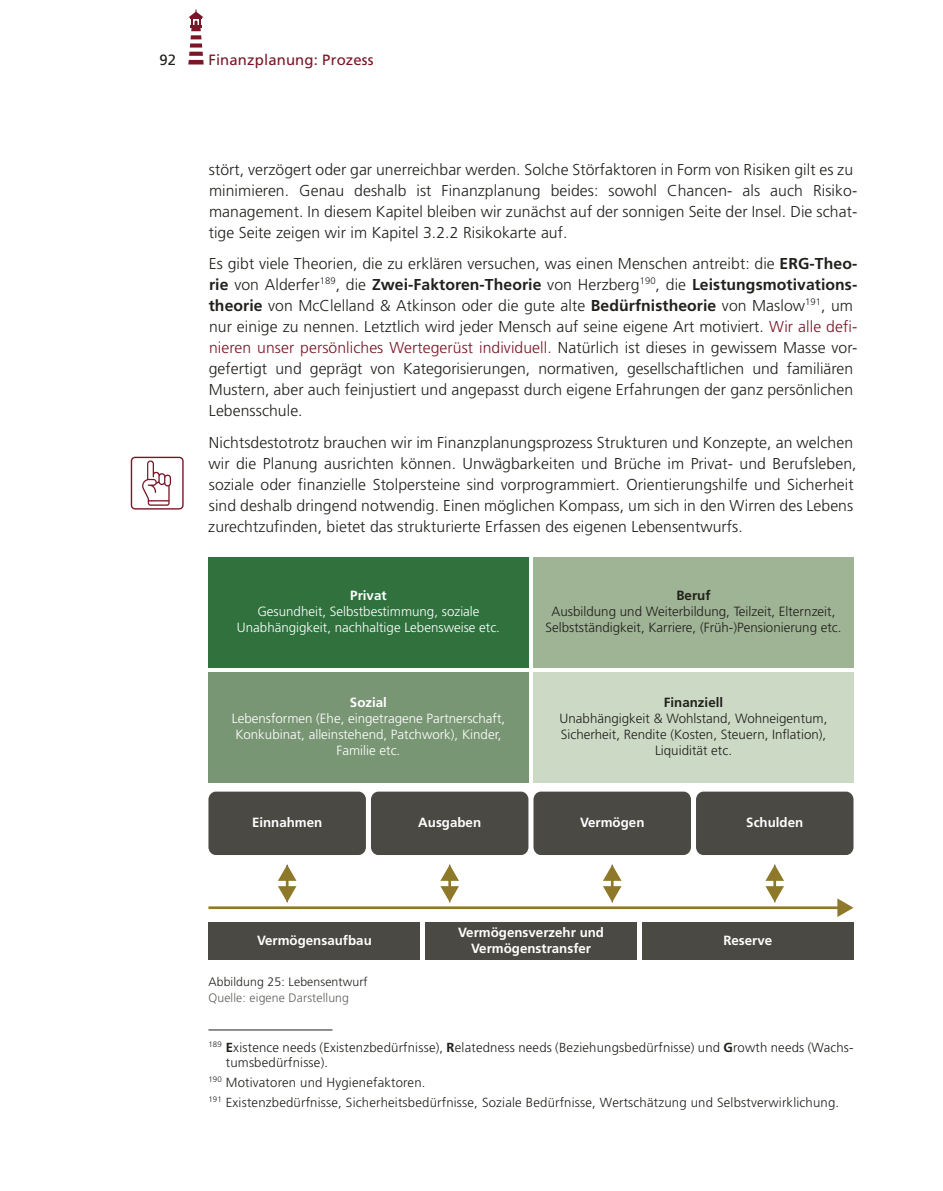
<style>
.page{position:relative;width:943px;height:1191px;background:#fff}
.page>*{position:absolute;margin:0;border:0;box-sizing:border-box;transform-origin:0 0}
.t1{font:300 15.75px/21px "Frutiger LT Std";letter-spacing:.005em;color:#21201c}
.t2{font:14.88px "Frutiger LT Std";letter-spacing:.01em;color:#791627}
.t3{font:14.88px "Frutiger LT Std";color:#21201c}
.t4{font:300 13.3px/15.9px "Frutiger LT Std";color:#21201c;text-align:center}
.t5{font:300 13.3px/15.9px "Frutiger LT Std";color:#fff;text-align:center}
.t6{font:700 13.3px/15.9px "Frutiger LT Std";color:#fff;text-align:center}
.t7{font:700 13.3px "Frutiger LT Std";color:#21201c}
.t8{font:300 13.12px/15.8px "Frutiger LT Std";letter-spacing:.015em;color:#21201c}
.t9{font:300 12.25px "Frutiger LT Std";letter-spacing:.01em;color:#21201c}
.t10{font:300 12.25px "Frutiger LT Std";letter-spacing:.01em;color:#62605b}
.s1{font-weight:700}
.s2{color:#791627}
</style>
<div class="page">
<svg style="left:190px;top:35px;width:11px;height:4px"></svg>
<div style="left:190px;top:43px;width:12px;height:5px;background:#791627"></div>
<svg style="left:189px;top:52px;width:14px;height:4px"></svg>
<hr style="left:188px;top:60px;width:16px;height:4px;background:#791627">
<svg style="left:188px;top:9px;width:16px;height:22px"></svg>
<div style="left:208px;top:557px;width:320px;height:110px;background:#30713e"></div>
<div style="left:533px;top:557px;width:320px;height:110px;background:#9fb395"></div>
<div style="left:208px;top:672px;width:320px;height:110px;background:#799674"></div>
<div style="left:533px;top:672px;width:320px;height:110px;background:#ccdac5"></div>
<hr style="left:208px;top:906px;width:632px;height:3px;background:#8e7829">
<svg style="left:837px;top:898px;width:16px;height:19px"></svg>
<div style="left:208px;top:922px;width:212px;height:38px;background:#4b4943"></div>
<div style="left:425px;top:922px;width:212px;height:38px;background:#4b4943"></div>
<div style="left:642px;top:922px;width:211px;height:38px;background:#4b4943"></div>
<div style="left:208px;top:791px;width:158px;height:64px;background:#4b4943;border-radius:8px"></div>
<div style="left:371px;top:791px;width:157px;height:64px;background:#4b4943;border-radius:8px"></div>
<div style="left:533px;top:791px;width:158px;height:64px;background:#4b4943;border-radius:8px"></div>
<div style="left:696px;top:791px;width:157px;height:64px;background:#4b4943;border-radius:8px"></div>
<svg style="left:278px;top:864px;width:18px;height:38px"></svg>
<svg style="left:440px;top:864px;width:19px;height:38px"></svg>
<svg style="left:603px;top:864px;width:18px;height:38px"></svg>
<svg style="left:765px;top:864px;width:19px;height:38px"></svg>
<hr style="left:208px;top:1029px;width:124px;height:1px;background:#21201c">
<div style="left:131px;top:457px;width:53px;height:52px;border:1px solid #791627;border-radius:4px"></div>
<svg style="left:142px;top:460px;width:29px;height:46px"></svg>
<p class="t3" style="left:159px;top:51px;width:18px">92</p>
<p class="t2" style="left:208px;top:51px;width:167px">Finanzplanung: Prozess</p>
<p class="t1" style="left:209px;top:159px;width:650px">stört, verzögert oder gar unerreichbar werden. Solche Störfaktoren in Form von Risiken gilt es zu minimieren. Genau deshalb ist Finanzplanung beides: sowohl Chancen- als auch Risiko-- management. In diesem Kapitel bleiben wir zunächst auf der sonnigen Seite der Insel. Die schat&shy;tige Seite zeigen wir im Kapitel 3.2.2 Risikokarte auf.</p>
<p class="t1" style="left:209px;top:253px;width:650px">Es gibt viele Theorien, die zu erklären versuchen, was einen Menschen antreibt: die <span class="s1">ERG-Theo&shy;rie</span> von Alderfer<sup>189</sup>, die <span class="s1">Zwei-Faktoren-Theorie</span> von Herzberg<sup>190</sup>, die <span class="s1">Leistungsmotivations&shy;theorie</span> von McClelland &amp; Atkinson oder die gute alte <span class="s1">Bedürfnistheorie</span> von Maslow<sup>191</sup>, um nur einige zu nennen. Letztlich wird jeder Mensch auf seine eigene Art motiviert. <span class="s2">Wir alle defi&shy;nieren unser persönliches Wertegerüst individuell.</span> Natürlich ist dieses in gewissem Masse vor&shy;gefertigt und geprägt von Kategorisierungen, normativen, gesellschaftlichen und familiären Mustern, aber auch feinjustiert und angepasst durch eigene Erfahrungen der ganz persönlichen Lebensschule.</p>
<p class="t1" style="left:208px;top:432px;width:650px">Nichtsdestotrotz brauchen wir im Finanzplanungsprozess Strukturen und Konzepte, an welchen wir die Planung ausrichten können. Unwägbarkeiten und Brüche im Privat- und Berufsleben, soziale oder finanzielle Stolpersteine sind vorprogrammiert. Orientierungshilfe und Sicherheit sind deshalb dringend notwendig. Einen möglichen Kompass, um sich in den Wirren des Lebens zurechtzufinden, bietet das strukturierte Erfassen des eigenen Lebensentwurfs.</p>
<p class="t6" style="left:350px;top:587px;width:38px">Privat</p>
<p class="t5" style="left:237px;top:603px;width:264px">Gesundheit, Selbstbestimmung, soziale<br>Unabhängigkeit, nachhaltige Lebensweise etc.</p>
<p class="t6" style="left:350px;top:694px;width:39px">Sozial</p>
<p class="t5" style="left:232px;top:711px;width:275px">Lebensformen (Ehe, eingetragene Partnerschaft,<br>Konkubinat, alleinstehend, Patchwork), Kinder,<br>Familie etc.</p>
<p class="t6" style="left:252px;top:814px;width:72px">Einnahmen</p>
<p class="t6" style="left:418px;top:814px;width:64px">Ausgaben</p>
<p class="t7" style="left:676px;top:587px;width:36px">Beruf</p>
<p class="t4" style="left:545px;top:603px;width:297px">Ausbildung und Weiterbildung, Teilzeit, Elternzeit,<br>Selbstständigkeit, Karriere, (Früh-)Pensionierung etc.</p>
<p class="t7" style="left:664px;top:695px;width:61px">Finanziell</p>
<p class="t4" style="left:559px;top:711px;width:269px">Unabhängigkeit &amp; Wohlstand, Wohneigentum,<br>Sicherheit, Rendite (Kosten, Steuern, Inflation),<br>Liquidität etc.</p>
<p class="t6" style="left:580px;top:814px;width:66px">Vermögen</p>
<p class="t6" style="left:746px;top:814px;width:59px">Schulden</p>
<p class="t6" style="left:257px;top:932px;width:116px">Vermögensaufbau</p>
<p class="t6" style="left:458px;top:924px;width:147px">Vermögensverzehr und<br>Vermögenstransfer</p>
<p class="t6" style="left:723px;top:932px;width:50px">Reserve</p>
<p class="t9" style="left:208px;top:975px;width:161px">Abbildung 25: Lebensentwurf</p>
<p class="t10" style="left:208px;top:990px;width:142px">Quelle: eigene Darstellung</p>
<p class="t8" style="left:226px;top:1039px;width:629px;text-indent:-17px"><sup>189</sup> <span class="s1">E</span>xistence needs (Existenzbedürfnisse), <span class="s1">R</span>elatedness needs (Beziehungsbedürfnisse) und <span class="s1">G</span>rowth needs (Wachs&shy;tumsbedürfnisse).</p>
<p class="t8" style="left:208px;top:1073px;width:632px;line-height:20.1px"><sup>190</sup> Motivatoren und Hygienefaktoren.<br><sup>191</sup> Existenzbedürfnisse, Sicherheitsbedürfnisse, Soziale Bedürfnisse, Wertschätzung und Selbstverwirklichung.</p>
</div>
